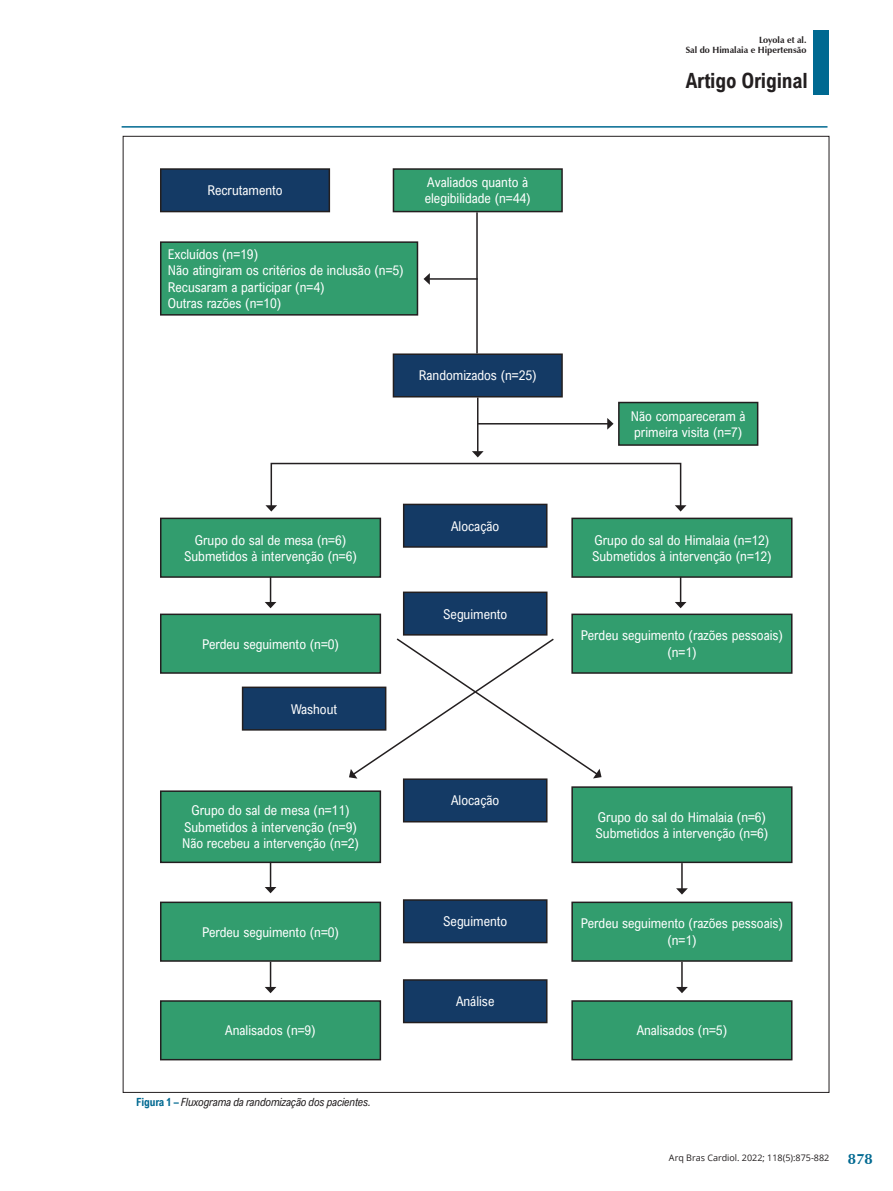
<style>
.page{position:relative;width:893px;height:1191px;background:#fff}
.page>*{position:absolute;margin:0;border:0;box-sizing:border-box;transform-origin:0 0}
.t1{font:700 21px "Arial Nova Cond";letter-spacing:-.01em;color:#231f20}
.t2{font:700 15px "Zapf Humanist 601 BT";color:#006991}
.t3{font:13.5px/16.2px "Arial Nova Cond";color:#fff;text-align:center}
._06_-_LEGENDA_FIGURA{font:italic 11.25px "Arial Nova Cond";letter-spacing:-.01em;color:#231f20}
.t4{font:700 9px/10.8px "Zapf Humanist 601 BT";color:#231f20;text-align:right}
.t5{font:9px "Open Sans";color:#231f20}
.s1{font-weight:700;font-style:normal;color:#006991}
</style>
<div class="page">
<hr style="left:122px;top:126px;width:705px;height:2px;background:#006991">
<div style="left:813px;top:30px;width:16px;height:64px;background:#006991"></div>
<div style="left:271px;top:463px;width:410px;height:44px;border:2px solid #231f20"></div>
<svg style="left:675px;top:505px;width:11px;height:6px"></svg>
<svg style="left:265px;top:505px;width:12px;height:6px"></svg>
<div style="left:161px;top:169px;width:168px;height:43px;background:#143a65"></div>
<div style="left:160px;top:168px;width:170px;height:44px;border:2px solid #231f20"></div>
<div style="left:161px;top:242px;width:256px;height:73px;background:#329d6e"></div>
<div style="left:160px;top:241px;width:258px;height:74px;border:2px solid #231f20"></div>
<div style="left:161px;top:518px;width:219px;height:59px;background:#329d6e"></div>
<div style="left:160px;top:517px;width:221px;height:61px;border:2px solid #231f20"></div>
<div style="left:161px;top:791px;width:219px;height:71px;background:#329d6e"></div>
<div style="left:160px;top:790px;width:221px;height:73px;border:2px solid #231f20"></div>
<div style="left:161px;top:614px;width:219px;height:59px;background:#329d6e"></div>
<div style="left:160px;top:613px;width:221px;height:61px;border:2px solid #231f20"></div>
<div style="left:161px;top:902px;width:219px;height:59px;background:#329d6e"></div>
<div style="left:160px;top:901px;width:221px;height:60px;border:2px solid #231f20"></div>
<div style="left:161px;top:1001px;width:219px;height:58px;background:#329d6e"></div>
<div style="left:160px;top:1000px;width:221px;height:60px;border:2px solid #231f20"></div>
<div style="left:572px;top:614px;width:220px;height:59px;background:#329d6e"></div>
<div style="left:571px;top:613px;width:221px;height:61px;border:2px solid #231f20"></div>
<div style="left:572px;top:902px;width:220px;height:59px;background:#329d6e"></div>
<div style="left:571px;top:901px;width:221px;height:60px;border:2px solid #231f20"></div>
<div style="left:572px;top:1001px;width:220px;height:58px;background:#329d6e"></div>
<div style="left:571px;top:1000px;width:221px;height:60px;border:2px solid #231f20"></div>
<div style="left:572px;top:518px;width:220px;height:59px;background:#329d6e"></div>
<div style="left:571px;top:517px;width:221px;height:61px;border:2px solid #231f20"></div>
<div style="left:572px;top:787px;width:220px;height:75px;background:#329d6e"></div>
<div style="left:571px;top:786px;width:221px;height:77px;border:2px solid #231f20"></div>
<div style="left:393px;top:169px;width:169px;height:43px;background:#329d6e"></div>
<div style="left:393px;top:168px;width:170px;height:44px;border:2px solid #231f20"></div>
<div style="left:619px;top:402px;width:139px;height:43px;background:#329d6e"></div>
<div style="left:618px;top:402px;width:140px;height:44px;border:2px solid #231f20"></div>
<div style="left:393px;top:354px;width:169px;height:43px;background:#143a65"></div>
<div style="left:393px;top:353px;width:170px;height:44px;border:2px solid #231f20"></div>
<div style="left:404px;top:504px;width:143px;height:43px;background:#143a65"></div>
<div style="left:403px;top:503px;width:144px;height:45px;border:2px solid #231f20"></div>
<div style="left:404px;top:779px;width:143px;height:42px;background:#143a65"></div>
<div style="left:403px;top:778px;width:144px;height:44px;border:2px solid #231f20"></div>
<div style="left:243px;top:687px;width:143px;height:43px;background:#143a65"></div>
<div style="left:242px;top:686px;width:144px;height:44px;border:2px solid #231f20"></div>
<div style="left:404px;top:900px;width:143px;height:42px;background:#143a65"></div>
<div style="left:403px;top:899px;width:144px;height:44px;border:2px solid #231f20"></div>
<div style="left:404px;top:980px;width:143px;height:42px;background:#143a65"></div>
<div style="left:403px;top:979px;width:144px;height:44px;border:2px solid #231f20"></div>
<hr style="left:476px;top:212px;width:2px;height:141px;background:#231f20">
<div style="left:404px;top:592px;width:143px;height:43px;background:#143a65"></div>
<div style="left:403px;top:591px;width:144px;height:44px;border:2px solid #231f20"></div>
<svg style="left:349px;top:637px;width:252px;height:141px"></svg>
<hr style="left:477px;top:397px;width:1px;height:55px;background:#231f20">
<svg style="left:472px;top:451px;width:12px;height:6px"></svg>
<svg style="left:265px;top:577px;width:11px;height:31px"></svg>
<svg style="left:265px;top:862px;width:11px;height:31px"></svg>
<svg style="left:265px;top:961px;width:11px;height:32px"></svg>
<hr style="left:681px;top:863px;width:2px;height:26px;background:#231f20">
<svg style="left:676px;top:888px;width:12px;height:6px"></svg>
<hr style="left:681px;top:961px;width:2px;height:26px;background:#231f20">
<svg style="left:676px;top:987px;width:12px;height:6px"></svg>
<svg style="left:675px;top:577px;width:11px;height:31px"></svg>
<hr style="left:429px;top:278px;width:49px;height:2px;background:#231f20">
<svg style="left:424px;top:273px;width:6px;height:12px"></svg>
<hr style="left:478px;top:423px;width:130px;height:1px;background:#231f20">
<svg style="left:607px;top:418px;width:7px;height:11px"></svg>
<p class="t3" style="left:207px;top:182px;width:77px">Recrutamento</p>
<p class="t3" style="left:168px;top:246px;width:92px">Excluídos (n=19)</p>
<p class="t3" style="left:168px;top:262px;width:237px">Não atingiram os critérios de inclusão (n=5)</p>
<p class="t3" style="left:168px;top:278px;width:158px">Recusaram a participar (n=4)</p>
<p class="t3" style="left:168px;top:294px;width:115px">Outras razões (n=10)</p>
<p class="t3" style="left:425px;top:174px;width:107px;text-align:left">Avaliados quanto à elegibilidade (n=44)</p>
<p class="t3" style="left:419px;top:367px;width:119px">Randomizados (n=25)</p>
<p class="t3" style="left:195px;top:531px;width:153px">Grupo do sal de mesa (n=6)</p>
<p class="t3" style="left:184px;top:547px;width:174px">Submetidos à intervenção (n=6)</p>
<p class="t3" style="left:202px;top:635px;width:139px">Perdeu seguimento (n=0)</p>
<p class="t3" style="left:291px;top:700px;width:48px">Washout</p>
<p class="t3" style="left:191px;top:802px;width:160px">Grupo do sal de mesa (n=11)</p>
<p class="t3" style="left:184px;top:818px;width:174px">Submetidos à intervenção (n=9)</p>
<p class="t3" style="left:182px;top:834px;width:178px">Não recebeu a intervenção (n=2)</p>
<p class="t3" style="left:202px;top:923px;width:139px">Perdeu seguimento (n=0)</p>
<p class="t3" style="left:225px;top:1022px;width:92px">Analisados (n=9)</p>
<p class="_06_-_LEGENDA_FIGURA" style="left:136px;top:1095px;width:236px"><span class="s1">Figura 1 –</span> Fluxograma da randomização dos pacientes.</p>
<p class="t3" style="left:451px;top:517px;width:50px">Alocação</p>
<p class="t3" style="left:443px;top:605px;width:66px">Seguimento</p>
<p class="t3" style="left:451px;top:792px;width:50px">Alocação</p>
<p class="t3" style="left:443px;top:913px;width:66px">Seguimento</p>
<p class="t3" style="left:456px;top:993px;width:40px">Análise</p>
<p class="t4" style="left:686px;top:34px;width:122px">Loyola et al.<br>Sal do Himalaia e Hipertensão</p>
<h1 class="t1" style="left:686px;top:67px;width:124px">Artigo Original</h1>
<p class="t3" style="left:631px;top:407px;width:116px;text-align:left">Não compareceram à primeira visita (n=7)</p>
<p class="t3" style="left:594px;top:531px;width:176px">Grupo do sal do Himalaia (n=12)</p>
<p class="t3" style="left:592px;top:547px;width:181px">Submetidos à intervenção (n=12)</p>
<p class="t3" style="left:581px;top:627px;width:204px">Perdeu seguimento (razões pessoais) (n=1)</p>
<p class="t3" style="left:598px;top:808px;width:170px">Grupo do sal do Himalaia (n=6)</p>
<p class="t3" style="left:595px;top:824px;width:174px">Submetidos à intervenção (n=6)</p>
<p class="t3" style="left:581px;top:915px;width:204px">Perdeu seguimento (razões pessoais) (n=1)</p>
<p class="t3" style="left:637px;top:1022px;width:92px">Analisados (n=5)</p>
<p class="t5" style="left:669px;top:1152px;width:162px">Arq Bras Cardiol. 2022; 118(5):875-882</p>
<p class="t2" style="left:848px;top:1149px;width:26px">878</p>
</div>
